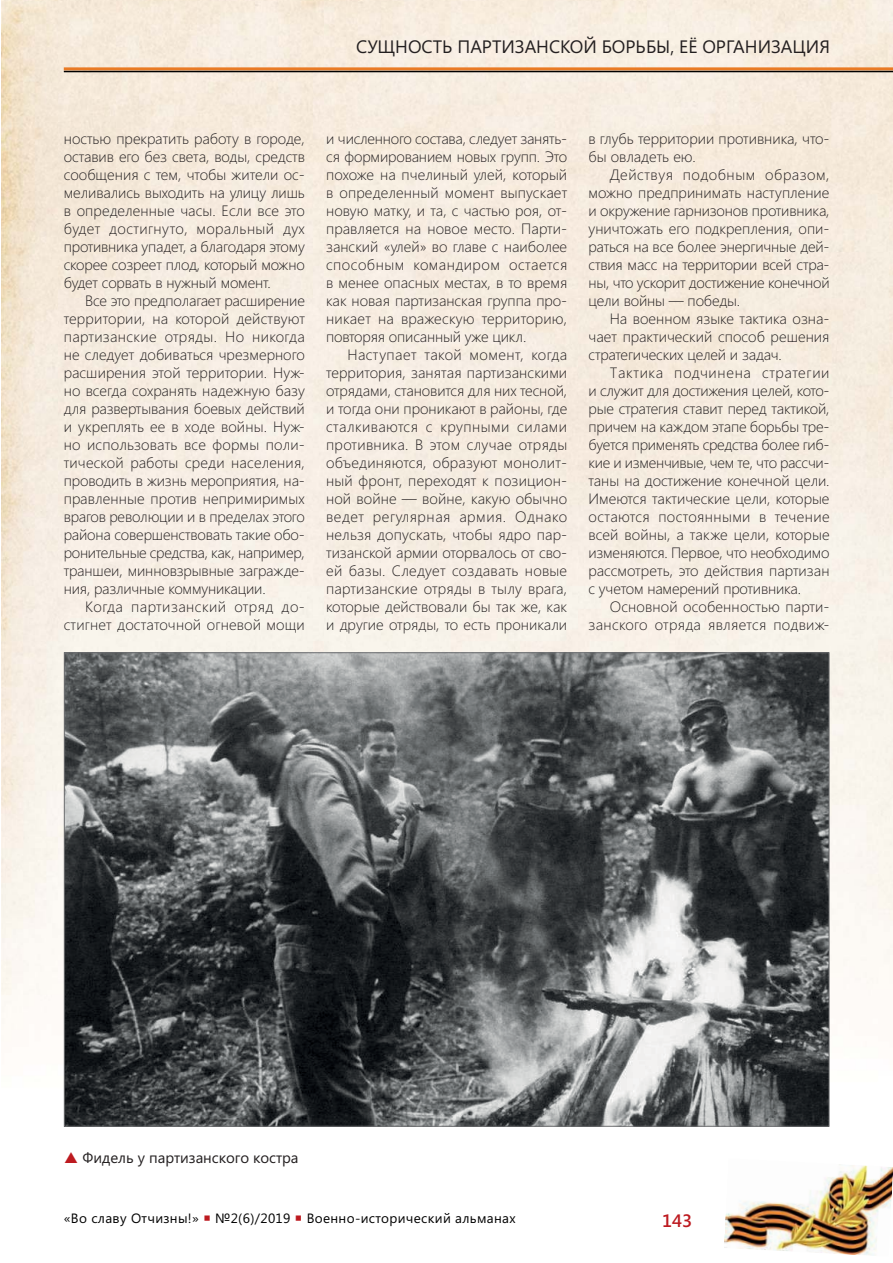
<style>
.page{position:relative;width:893px;height:1263px;background:#fff}
.page>*{position:absolute;margin:0;border:0;box-sizing:border-box;transform-origin:0 0}
.t1{font:18px "Segoe UI";color:#231f20}
.t2{font:600 18px "Segoe UI";color:#bd1a20}
.t3{font:300 15px/18px "Segoe UI";letter-spacing:-.005em;color:#231f20;text-align:justify}
.t4{font:15px "Segoe UI";color:#231f20}
.t5{font:13.5px "Segoe UI";letter-spacing:.025em;color:#000}
</style>
<div class="page">
<hr style="left:64px;top:67px;width:828px;height:3px;background:#e97a24">
<hr style="left:64px;top:71px;width:828px;height:1px;background:#000">
<img style="left:724px;top:1164px;width:168px;height:92px">
<img style="left:66px;top:654px;width:761px;height:471px">
<p class="t1" style="left:356px;top:36px;width:475px">СУЩНОСТЬ ПАРТИЗАНСКОЙ БОРЬБЫ, ЕЁ ОРГАНИЗАЦИЯ</p>
<p class="t3" style="left:64px;top:131px;width:242px">ностью прекратить работу в городе, оставив его без света, воды, средств сообщения с тем, чтобы жители ос&shy;меливались выходить на улицу лишь в определенные часы. Если все это будет достигнуто, моральный дух противника упадет, а благодаря этому скорее созреет плод, который можно будет сорвать в нужный момент.</p>
<p class="t3" style="left:64px;top:293px;width:242px;text-indent:21px">Все это предполагает расширение территории, на которой действуют партизанские отряды. Но никогда не следует добиваться чрезмерного расширения этой территории. Нуж&shy;но всегда сохранять надежную базу для развертывания боевых действий и укреплять ее в ходе войны. Нуж&shy;но использовать все формы поли&shy;тической работы среди населения, проводить в жизнь мероприятия, на&shy;правленные против непримиримых врагов революции и в пределах этого района совершенствовать такие обо&shy;ронительные средства, как, например, траншеи, минновзрывные загражде&shy;ния, различные коммуникации.</p>
<p class="t3" style="left:64px;top:599px;width:242px;text-align:right">Когда партизанский отряд до&shy;стигнет достаточной огневой мощи</p>
<p class="t3" style="left:326px;top:131px;width:242px">и численного состава, следует занять&shy;ся формированием новых групп. Это похоже на пчелиный улей, который в определенный момент выпускает новую матку, и та, с частью роя, от&shy;правляется на новое место. Парти&shy;занский «улей» во главе с наиболее способным командиром остается в менее опасных местах, в то время как новая партизанская группа про&shy;никает на вражескую территорию, повторяя описанный уже цикл.</p>
<p class="t3" style="left:326px;top:347px;width:242px;text-indent:21px">Наступает такой момент, когда территория, занятая партизанскими отрядами, становится для них тесной, и тогда они проникают в районы, где сталкиваются с крупными силами противника. В этом случае отряды объединяются, образуют монолит&shy;ный фронт, переходят к позицион&shy;ной войне — войне, какую обычно ведет регулярная армия. Однако нельзя допускать, чтобы ядро пар&shy;тизанской армии оторвалось от сво&shy;ей базы. Следует создавать новые партизанские отряды в тылу врага, которые действовали бы так же, как и другие отряды, то есть проникали</p>
<p class="t3" style="left:588px;top:131px;width:242px">в глубь территории противника, что&shy;бы овладеть ею.</p>
<p class="t3" style="left:588px;top:167px;width:242px;text-indent:21px">Действуя подобным образом, можно предпринимать наступление и окружение гарнизонов противника, уничтожать его подкрепления, опи&shy;раться на все более энергичные дей&shy;ствия масс на территории всей стра&shy;ны, что ускорит достижение конечной цели войны — победы.</p>
<p class="t3" style="left:588px;top:311px;width:242px;text-indent:21px">На военном языке тактика озна&shy;чает практический способ решения стратегических целей и задач.</p>
<p class="t3" style="left:588px;top:365px;width:243px;text-indent:21px">Тактика подчинена стратегии и служит для достижения целей, кото&shy;рые стратегия ставит перед тактикой, причем на каждом этапе борьбы тре&shy;буется применять средства более гиб&shy;кие и изменчивые, чем те, что рассчи&shy;таны на достижение конечной цели.<br>Имеются тактические цели, которые остаются постоянными в течение всей войны, а также цели, которые изменяются. Первое, что необходимо рассмотреть, это действия партизан с учетом намерений противника.</p>
<p class="t3" style="left:588px;top:599px;width:242px;text-align:right">Основной особенностью парти&shy;занского отряда является подвиж-</p>
<p class="t4" style="left:83px;top:1149px;width:217px">Фидель у партизанского костра</p>
<p class="t5" style="left:64px;top:1210px;width:453px">«Во славу Отчизны!» №2(6)/2019 Военно-исторический альманах</p>
<p class="t2" style="left:662px;top:1210px;width:31px">143</p>
</div>
